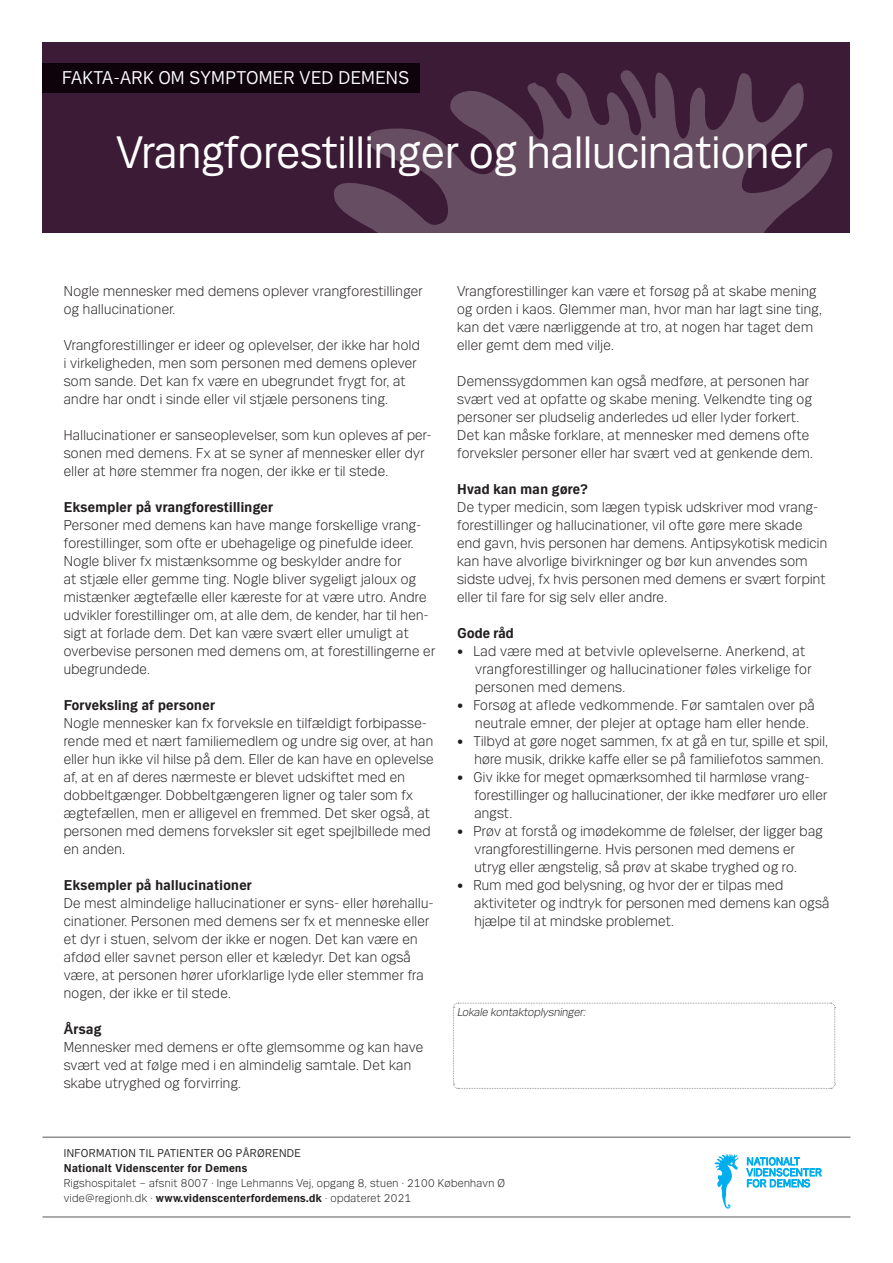
<style>
.page{position:relative;width:893px;height:1263px;background:#fff}
.page>*{position:absolute;margin:0;border:0;box-sizing:border-box;transform-origin:0 0}
.H2_OVERSKRIFTER{font:48px "Mari";color:#fff}
.H1_FAKTA_TOP{font:19.5px "Mari";letter-spacing:.02em;color:#fff}
.t1{font:300 15px/18px "Mari";letter-spacing:.025em;color:#231f20}
.t2{font:700 15px "Mari";letter-spacing:.025em;color:#231f20}
.H6_Bundtekst{font:300 12px "Mari";letter-spacing:.03em;color:#231f20}
.H6_Bundtekst-2{font:12px "Mari";letter-spacing:.03em;color:#231f20}
.H6_Bundtekst-3{font:700 12px "Mari";letter-spacing:.03em;color:#231f20}
.t3{font:italic 300 12px "Mari";color:#231f20}
.s1{font-weight:700}
</style>
<div class="page">
<hr style="left:43px;top:1136px;width:807px;height:2px;background:#231f20">
<hr style="left:43px;top:1216px;width:807px;height:2px;background:#231f20">
<svg style="left:715px;top:1154px;width:24px;height:54px"></svg>
<svg style="left:746px;top:1157px;width:75px;height:30px"></svg>
<div style="left:43px;top:43px;width:807px;height:190px;background:#3c1b36"></div>
<svg style="left:282px;top:70px;width:551px;height:163px;fill:#664d62"></svg>
<div style="left:43px;top:63px;width:377px;height:29px;background:#0e020b"></div>
<svg style="left:453px;top:1002px;width:383px;height:87px"></svg>
<h1 class="H1_FAKTA_TOP" style="left:62px;top:65px;width:349px">FAKTA-ARK OM SYMPTOMER VED DEMENS</h1>
<h2 class="H2_OVERSKRIFTER" style="left:116px;top:123px;width:693px">Vrangforestillinger og hallucinationer</h2>
<p class="t1" style="left:64px;top:281px;width:360px">Nogle mennesker med demens oplever vrangforestillinger og hallucinationer.</p>
<p class="t1" style="left:64px;top:335px;width:358px">Vrangforestillinger er ideer og oplevelser, der ikke har hold i virkeligheden, men som personen med demens oplever som sande. Det kan fx være en ubegrundet frygt for, at andre har ondt i sinde eller vil stjæle personens ting.</p>
<p class="t1" style="left:64px;top:425px;width:369px">Hallucinationer er sanseoplevelser, som kun opleves af per&shy;sonen med demens. Fx at se syner af mennesker eller dyr eller at høre stemmer fra nogen, der ikke er til stede.</p>
<p class="t2" style="left:64px;top:498px;width:211px">Eksempler på vrangforestillinger</p>
<p class="t1" style="left:64px;top:515px;width:373px">Personer med demens kan have mange forskellige vrang&shy;forestillinger, som ofte er ubehagelige og pinefulde ideer.<br>Nogle bliver fx mistænksomme og beskylder andre for<br>at stjæle eller gemme ting. Nogle bliver sygeligt jaloux og mistænker ægtefælle eller kæreste for at være utro. Andre udvikler forestillinger om, at alle dem, de kender, har til hen&shy;sigt at forlade dem. Det kan være svært eller umuligt at overbevise personen med demens om, at forestillingerne er ubegrundede.</p>
<p class="t2" style="left:64px;top:696px;width:153px">Forveksling af personer</p>
<p class="t1" style="left:64px;top:713px;width:371px">Nogle mennesker kan fx forveksle en tilfældigt forbipasse&shy;rende med et nært familiemedlem og undre sig over, at han eller hun ikke vil hilse på dem. Eller de kan have en oplevelse af, at en af deres nærmeste er blevet udskiftet med en dobbeltgænger. Dobbeltgængeren ligner og taler som fx ægtefællen, men er alligevel en fremmed. Det sker også, at personen med demens forveksler sit eget spejlbillede med en anden.</p>
<p class="t2" style="left:64px;top:876px;width:190px">Eksempler på hallucinationer</p>
<p class="t1" style="left:64px;top:893px;width:371px">De mest almindelige hallucinationer er syns- eller hørehallu&shy;cinationer. Personen med demens ser fx et menneske eller et dyr i stuen, selvom der ikke er nogen. Det kan være en afdød eller savnet person eller et kæledyr. Det kan også være, at personen hører uforklarlige lyde eller stemmer fra nogen, der ikke er til stede.</p>
<p class="t2" style="left:64px;top:1020px;width:39px">Årsag</p>
<p class="t1" style="left:64px;top:1037px;width:361px">Mennesker med demens er ofte glemsomme og kan have svært ved at følge med i en almindelig samtale. Det kan skabe utryghed og forvirring.</p>
<p class="t1" style="left:457px;top:281px;width:366px">Vrangforestillinger kan være et forsøg på at skabe mening og orden i kaos. Glemmer man, hvor man har lagt sine ting, kan det være nærliggende at tro, at nogen har taget dem eller gemt dem med vilje.</p>
<p class="t1" style="left:457px;top:371px;width:357px">Demenssygdommen kan også medføre, at personen har svært ved at opfatte og skabe mening. Velkendte ting og personer ser pludselig anderledes ud eller lyder forkert.<br>Det kan måske forklare, at mennesker med demens ofte forveksler personer eller har svært ved at genkende dem.</p>
<p class="t2" style="left:457px;top:480px;width:132px">Hvad kan man gøre?</p>
<p class="t1" style="left:457px;top:497px;width:372px">De typer medicin, som lægen typisk udskriver mod vrang&shy;forestillinger og hallucinationer, vil ofte gøre mere skade end gavn, hvis personen har demens. Antipsykotisk medicin kan have alvorlige bivirkninger og bør kun anvendes som sidste udvej, fx hvis personen med demens er svært forpint eller til fare for sig selv eller andre.</p>
<p class="t2" style="left:457px;top:624px;width:58px">Gode råd</p>
<p class="t1" style="left:475px;top:641px;width:338px;text-indent:-18px">• Lad være med at betvivle oplevelserne. Anerkend, at vrangforestillinger og hallucinationer føles virkelige for personen med demens.</p>
<p class="t1" style="left:475px;top:695px;width:341px;text-indent:-18px">• Forsøg at aflede vedkommende. Før samtalen over på neutrale emner, der plejer at optage ham eller hende.</p>
<p class="t1" style="left:457px;top:731px;width:372px;text-align:right">• Tilbyd at gøre noget sammen, fx at gå en tur, spille et spil, høre musik, drikke kaffe eller se på familiefotos sammen.</p>
<p class="t1" style="left:474px;top:767px;width:354px;text-indent:-17px">• Giv ikke for meget opmærksomhed til harmløse vrang-- forestillinger og hallucinationer, der ikke medfører uro eller angst.</p>
<p class="t1" style="left:474px;top:821px;width:350px;text-indent:-17px">• Prøv at forstå og imødekomme de følelser, der ligger bag vrangforestillingerne. Hvis personen med demens er utryg eller ængstelig, så prøv at skabe tryghed og ro.</p>
<p class="t1" style="left:474px;top:875px;width:356px;text-indent:-17px">• Rum med god belysning, og hvor der er tilpas med aktiviteter og indtryk for personen med demens kan også hjælpe til at mindske problemet.</p>
<p class="t3" style="left:457px;top:1004px;width:132px">Lokale kontaktoplysninger:</p>
<h6 class="H6_Bundtekst-2" style="left:64px;top:1146px;width:239px">INFORMATION TIL PATIENTER OG PÅRØRENDE</h6>
<h6 class="H6_Bundtekst-3" style="left:64px;top:1161px;width:185px">Nationalt Videnscenter for Demens</h6>
<h6 class="H6_Bundtekst" style="left:64px;top:1176px;width:443px">Rigshospitalet – afsnit 8007 · Inge Lehmanns Vej, opgang 8, stuen · 2100 København Ø</h6>
<h6 class="H6_Bundtekst" style="left:64px;top:1191px;width:349px">vide@regionh.dk · <span class="s1">www.videnscenterfordemens.dk</span> · opdateret 2021</h6>
</div>
